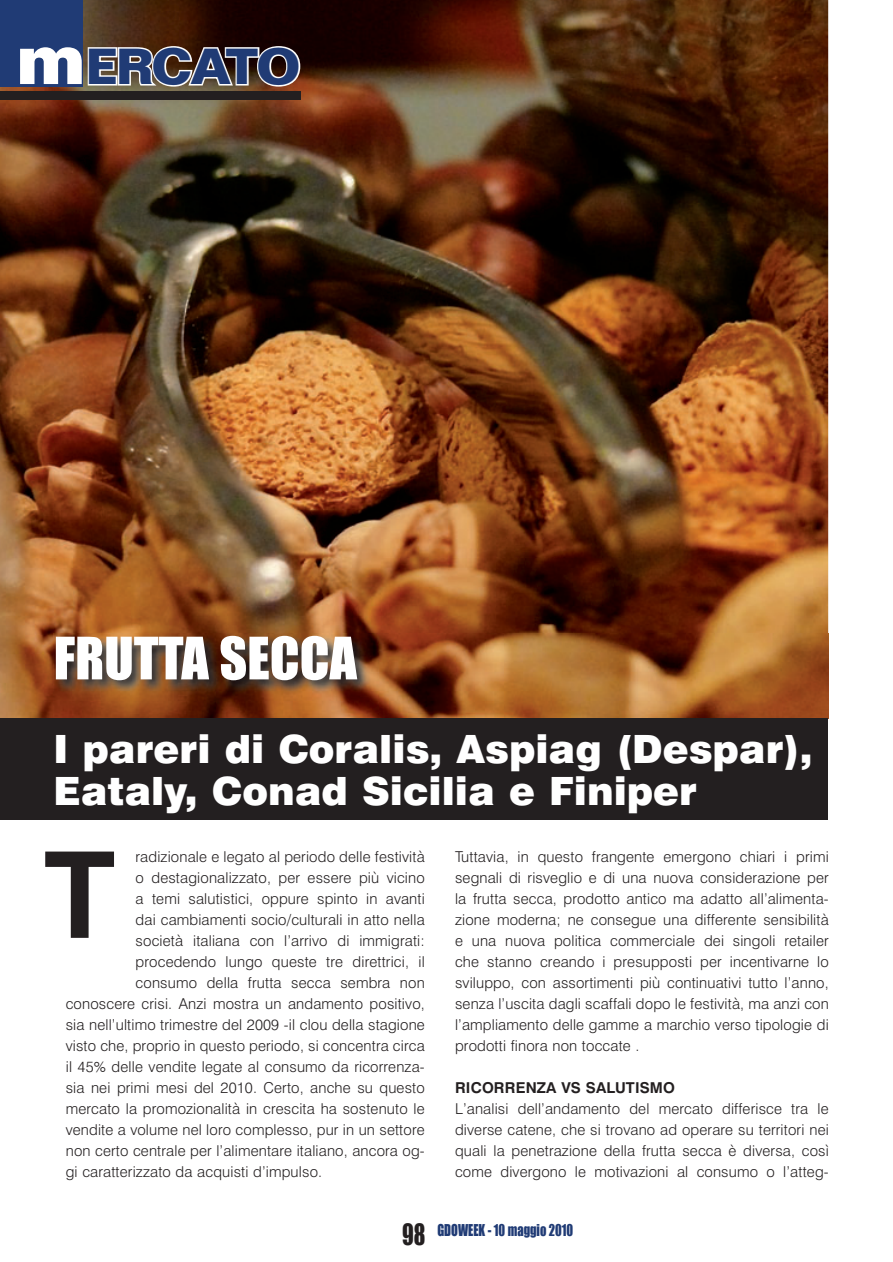
<style>
.page{position:relative;width:893px;height:1262px;background:#fff}
.page>*{position:absolute;margin:0;border:0;box-sizing:border-box;transform-origin:0 0}
.t1{font:700 120px "Swiss 721 BT";color:#231f20}
.t2{font:54px "Impact";color:#fff}
.t3{font:700 49.5px "Folio";letter-spacing:-.04em;color:#203b75}
.t4{font:900 39px/42px "Swiss 721 BT";color:#fff}
.t5{font:300 15px/21px "Swiss 721 BT";letter-spacing:.01em;color:#231f20;text-align:justify}
.t6{font:15px "Impact";color:#203b75;scale:.83 1}
.t7{font:700 15px "Swiss 721 BT";letter-spacing:.01em;color:#231f20}
.s1{font-size:75px;color:#fff}
.s2{font-size:27px;color:#231f20}
</style>
<div class="page">
<img style="left:0;top:0;width:828px;height:718px">
<img style="left:54px;top:634px;width:774px;height:84px">
<div style="left:0;top:0;width:83px;height:87px;background:#203b75"></div>
<svg style="left:86px;top:45px;width:216px;height:43px"></svg>
<div style="left:0;top:91px;width:301px;height:8px;background:#231f20"></div>
<div style="left:0;top:718px;width:828px;height:102px;background:#231f20"></div>
<h3 class="t3" style="left:15px;top:36px;width:287px"><span class="s1">m</span>ERCATO</h3>
<h2 class="t2" style="left:54px;top:616px;width:305px">FRUTTA SECCA</h2>
<h3 class="t4" style="left:54px;top:727px;width:760px">I pareri di Coralis, Aspiag (Despar),<br>Eataly, Conad Sicilia e Finiper</h3>
<p class="t5" style="left:136px;top:846px;width:291px">radizionale e legato al periodo delle festività</p>
<p class="t5" style="left:136px;top:867px;width:291px">o destagionalizzato, per essere più vicino</p>
<p class="t5" style="left:136px;top:888px;width:291px">a temi salutistici, oppure spinto in avanti</p>
<p class="t5" style="left:136px;top:909px;width:291px">dai cambiamenti socio/culturali in atto nella</p>
<p class="t5" style="left:136px;top:930px;width:291px">società italiana con l’arrivo di immigrati:</p>
<p class="t5" style="left:136px;top:951px;width:291px">procedendo lungo queste tre direttrici, il</p>
<p class="t5" style="left:136px;top:972px;width:291px">consumo della frutta secca sembra non</p>
<p class="t5" style="left:66px;top:993px;width:361px">conoscere crisi. Anzi mostra un andamento positivo,</p>
<p class="t5" style="left:66px;top:1014px;width:361px">sia nell’ultimo trimestre del 2009 -il clou della stagione</p>
<p class="t5" style="left:66px;top:1035px;width:360px">visto che, proprio in questo periodo, si concentra circa</p>
<p class="t5" style="left:66px;top:1056px;width:360px">il 45% delle vendite legate al consumo da ricorrenza-</p>
<p class="t5" style="left:66px;top:1077px;width:360px">sia nei primi mesi del 2010. Certo, anche su questo</p>
<p class="t5" style="left:66px;top:1098px;width:360px">mercato la promozionalità in crescita ha sostenuto le</p>
<p class="t5" style="left:66px;top:1119px;width:360px">vendite a volume nel loro complesso, pur in un settore</p>
<p class="t5" style="left:66px;top:1140px;width:360px">non certo centrale per l’alimentare italiano, ancora og-</p>
<p class="t5" style="left:66px;top:1161px;width:258px">gi caratterizzato da acquisti d’impulso.</p>
<h1 class="t1" style="left:44px;top:822px;width:73px">T</h1>
<p class="t5" style="left:455px;top:846px;width:375px">Tuttavia, in questo frangente emergono chiari i primi segnali di risveglio e di una nuova considerazione per la frutta secca, prodotto antico ma adatto all’alimenta&shy;zione moderna; ne consegue una differente sensibilità e una nuova politica commerciale dei singoli retailer che stanno creando i presupposti per incentivarne lo sviluppo, con assortimenti più continuativi tutto l’anno, senza l’uscita dagli scaffali dopo le festività, ma anzi con l’ampliamento delle gamme a marchio verso tipologie di prodotti finora non toccate .</p>
<p class="t7" style="left:455px;top:1078px;width:221px">RICORRENZA VS SALUTISMO</p>
<p class="t5" style="left:455px;top:1098px;width:375px">L’analisi dell’andamento del mercato differisce tra le diverse catene, che si trovano ad operare su territori nei quali la penetrazione della frutta secca è diversa, così come divergono le motivazioni al consumo o l’atteg-</p>
<p class="t6" style="left:402px;top:1218px;width:208px"><span class="s2">98</span> GDOWEEK - 10 maggio 2010</p>
</div>
